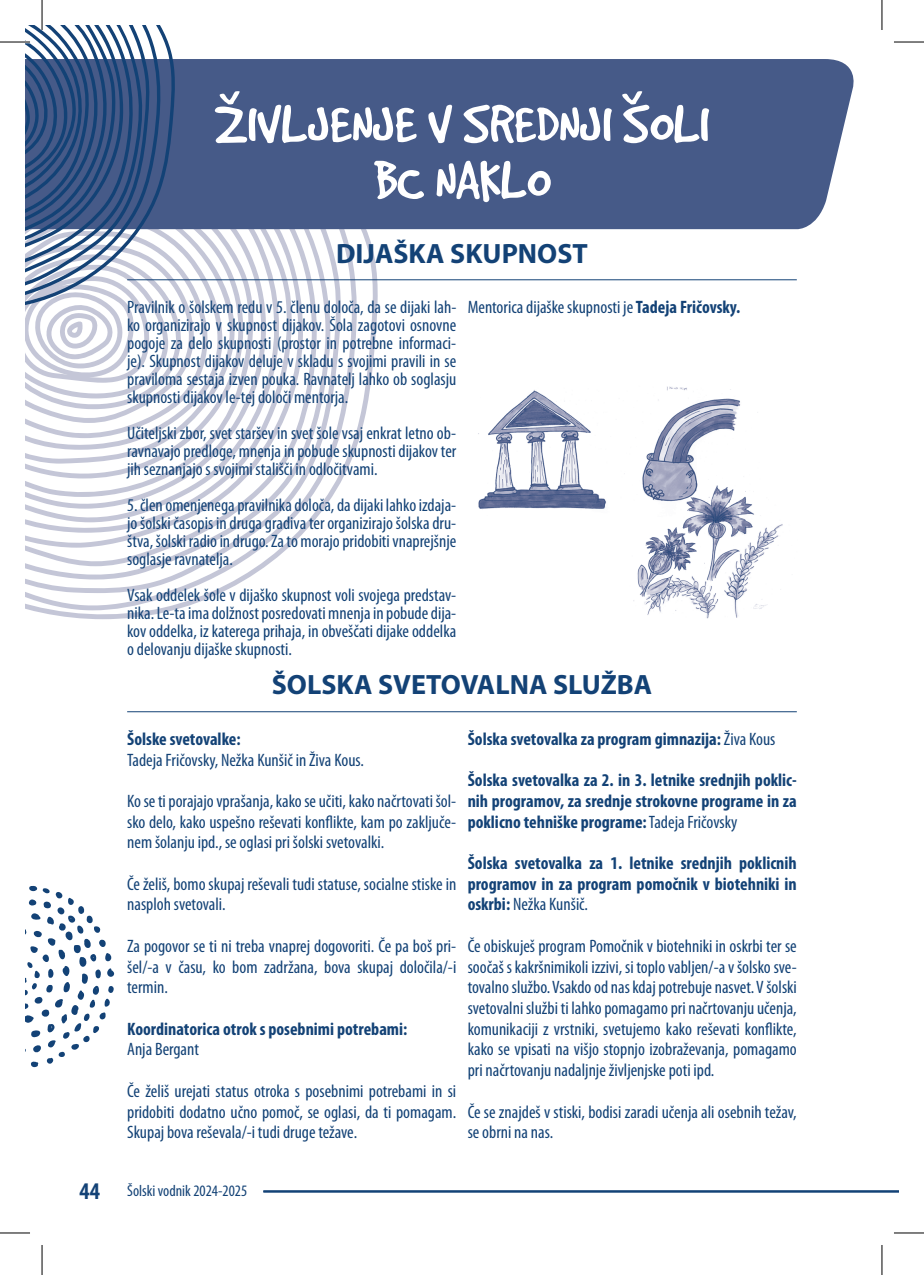
<style>
.page{position:relative;width:924px;height:1275px;background:#fff}
.page>*{position:absolute;margin:0;border:0;box-sizing:border-box;transform-origin:0 0}
.t1{font:60px/56px "Good Dog Plain";color:#fff;text-align:center}
.t2{font:700 28px "Myriad Pro";color:#134276}
.t3{font:condensed 18px/20.6px "Myriad Pro";color:#134276;text-align:justify}
.t4{font:700 condensed 18px/20.6px "Myriad Pro";color:#134276;text-align:justify}
.t5{font:condensed 16px "Myriad Pro";color:#134276}
.s1{font-weight:700}
.s2{font-weight:400}
.s3{font-weight:700;font-size:24px}
</style>
<div class="page">
<svg style="left:31px;top:229px;width:348px;height:391px"></svg>
<svg style="left:25px;top:229px;width:337px;height:381px"></svg>
<svg style="left:25px;top:229px;width:317px;height:364px"></svg>
<svg style="left:25px;top:229px;width:306px;height:350px"></svg>
<svg style="left:25px;top:229px;width:295px;height:337px"></svg>
<svg style="left:25px;top:229px;width:279px;height:318px"></svg>
<svg style="left:25px;top:229px;width:269px;height:308px"></svg>
<svg style="left:25px;top:510px;width:258px;height:12px"></svg>
<svg style="left:25px;top:229px;width:264px;height:281px"></svg>
<svg style="left:25px;top:229px;width:235px;height:268px"></svg>
<svg style="left:25px;top:229px;width:225px;height:249px"></svg>
<svg style="left:25px;top:229px;width:211px;height:234px"></svg>
<svg style="left:25px;top:229px;width:206px;height:221px"></svg>
<div style="left:213px;top:59px;width:641px;height:170px;background:#465a88"></div>
<svg style="left:219px;top:91px;width:21px;height:13px"></svg>
<svg style="left:622px;top:91px;width:20px;height:13px"></svg>
<hr style="left:127px;top:279px;width:669px;height:1px;background:#134276">
<hr style="left:127px;top:711px;width:669px;height:1px;background:#134276">
<svg style="left:25px;top:885px;width:89px;height:182px"></svg>
<svg style="left:25px;top:25px;width:188px;height:413px"></svg>
<hr style="left:263px;top:1190px;width:635px;height:2px;background:#134276">
<img style="left:478px;top:386px;width:305px;height:232px">
<hr style="left:0;top:41px;width:30px;height:2px;background:#fff">
<hr style="left:41px;top:0;width:2px;height:30px;background:#fff">
<hr style="left:0;top:42px;width:30px;height:1px;background:#000">
<hr style="left:893px;top:42px;width:30px;height:1px;background:#000">
<hr style="left:0;top:1232px;width:30px;height:1px;background:#000">
<hr style="left:893px;top:1232px;width:30px;height:1px;background:#000">
<hr style="left:42px;top:0;width:1px;height:30px;background:#000">
<hr style="left:42px;top:1245px;width:1px;height:30px;background:#000">
<hr style="left:881px;top:0;width:1px;height:30px;background:#000">
<hr style="left:881px;top:1245px;width:1px;height:30px;background:#000">
<h1 class="t1" style="left:215px;top:96px;width:495px">ZIVLJENJE V SREDNJI SOLI<br>BC NAKLO</h1>
<h2 class="t2" style="left:336px;top:237px;width:253px">DIJAŠKA SKUPNOST</h2>
<p class="t3" style="left:127px;top:298px;width:330px;line-height:18px">Pravilnik o šolskem redu v 5. členu določa, da se dijaki lah&shy;ko organizirajo v skupnost dijakov. Šola zagotovi osnovne pogoje za delo skupnosti (prostor in potrebne informaci&shy;je). Skupnost dijakov deluje v skladu s svojimi pravili in se praviloma sestaja izven pouka. Ravnatelj lahko ob soglasju skupnosti dijakov le-tej določi mentorja.</p>
<p class="t3" style="left:127px;top:424px;width:330px;line-height:18px">Učiteljski zbor, svet staršev in svet šole vsaj enkrat letno ob&shy;ravnavajo predloge, mnenja in pobude skupnosti dijakov ter jih seznanjajo s svojimi stališči in odločitvami.</p>
<p class="t3" style="left:127px;top:496px;width:330px;line-height:18px">5. člen omenjenega pravilnika določa, da dijaki lahko izdaja&shy;jo šolski časopis in druga gradiva ter organizirajo šolska dru&shy;štva, šolski radio in drugo. Za to morajo pridobiti vnaprejšnje soglasje ravnatelja.</p>
<p class="t3" style="left:127px;top:586px;width:330px;line-height:18px">Vsak oddelek šole v dijaško skupnost voli svojega predstav&shy;nika. Le-ta ima dolžnost posredovati mnenja in pobude dija&shy;kov oddelka, iz katerega prihaja, in obveščati dijake oddelka o delovanju dijaške skupnosti.</p>
<p class="t3" style="left:467px;top:297px;width:274px">Mentorica dijaške skupnosti je <span class="s1">Tadeja Fričovsky.</span></p>
<h2 class="t2" style="left:272px;top:669px;width:381px">ŠOLSKA SVETOVALNA SLUŽBA</h2>
<p class="t4" style="left:127px;top:729px;width:115px">Šolske svetovalke:</p>
<p class="t3" style="left:127px;top:749px;width:238px">Tadeja Fričovsky, Nežka Kunšič in Živa Kous.</p>
<p class="t3" style="left:127px;top:791px;width:330px">Ko se ti porajajo vprašanja, kako se učiti, kako načrtovati šol&shy;sko delo, kako uspešno reševati konflikte, kam po zaključe&shy;nem šolanju ipd., se oglasi pri šolski svetovalki.</p>
<p class="t3" style="left:127px;top:874px;width:330px">Če želiš, bomo skupaj reševali tudi statuse, socialne stiske in nasploh svetovali.</p>
<p class="t3" style="left:127px;top:936px;width:330px">Za pogovor se ti ni treba vnaprej dogovoriti. Če pa boš pri&shy;šel/-a v času, ko bom zadržana, bova skupaj določila/-i termin.</p>
<p class="t4" style="left:127px;top:1018px;width:281px">Koordinatorica otrok s posebnimi potrebami:</p>
<p class="t3" style="left:127px;top:1039px;width:73px">Anja Bergant</p>
<p class="t3" style="left:127px;top:1081px;width:330px">Če želiš urejati status otroka s posebnimi potrebami in si pridobiti dodatno učno pomoč, se oglasi, da ti pomagam.<br>Skupaj bova reševala/-i tudi druge težave.</p>
<p class="t4" style="left:467px;top:729px;width:309px">Šolska svetovalka za program gimnazija: <span class="s2">Živa Kous</span></p>
<p class="t4" style="left:467px;top:770px;width:330px">Šolska svetovalka za 2. in 3. letnike srednjih poklic&shy;nih programov, za srednje strokovne programe in za poklicno tehniške programe: <span class="s2">Tadeja Fričovsky</span></p>
<p class="t4" style="left:467px;top:853px;width:330px">Šolska svetovalka za 1. letnike srednjih poklicnih programov in za program pomočnik v biotehniki in oskrbi: <span class="s2">Nežka Kunšič.</span></p>
<p class="t3" style="left:467px;top:936px;width:330px">Če obiskuješ program Pomočnik v biotehniki in oskrbi ter se soočaš s kakršnimikoli izzivi, si toplo vabljen/-a v šolsko sve&shy;tovalno službo. Vsakdo od nas kdaj potrebuje nasvet. V šolski svetovalni službi ti lahko pomagamo pri načrtovanju učenja, komunikaciji z vrstniki, svetujemo kako reševati konflikte, kako se vpisati na višjo stopnjo izobraževanja, pomagamo pri načrtovanju nadaljnje življenjske poti ipd.</p>
<p class="t3" style="left:467px;top:1101px;width:330px">Če se znajdeš v stiski, bodisi zaradi učenja ali osebnih težav, se obrni na nas.</p>
<p class="t5" style="left:79px;top:1182px;width:169px"><span class="s3">44</span> Šolski vodnik 2024-2025</p>
</div>
